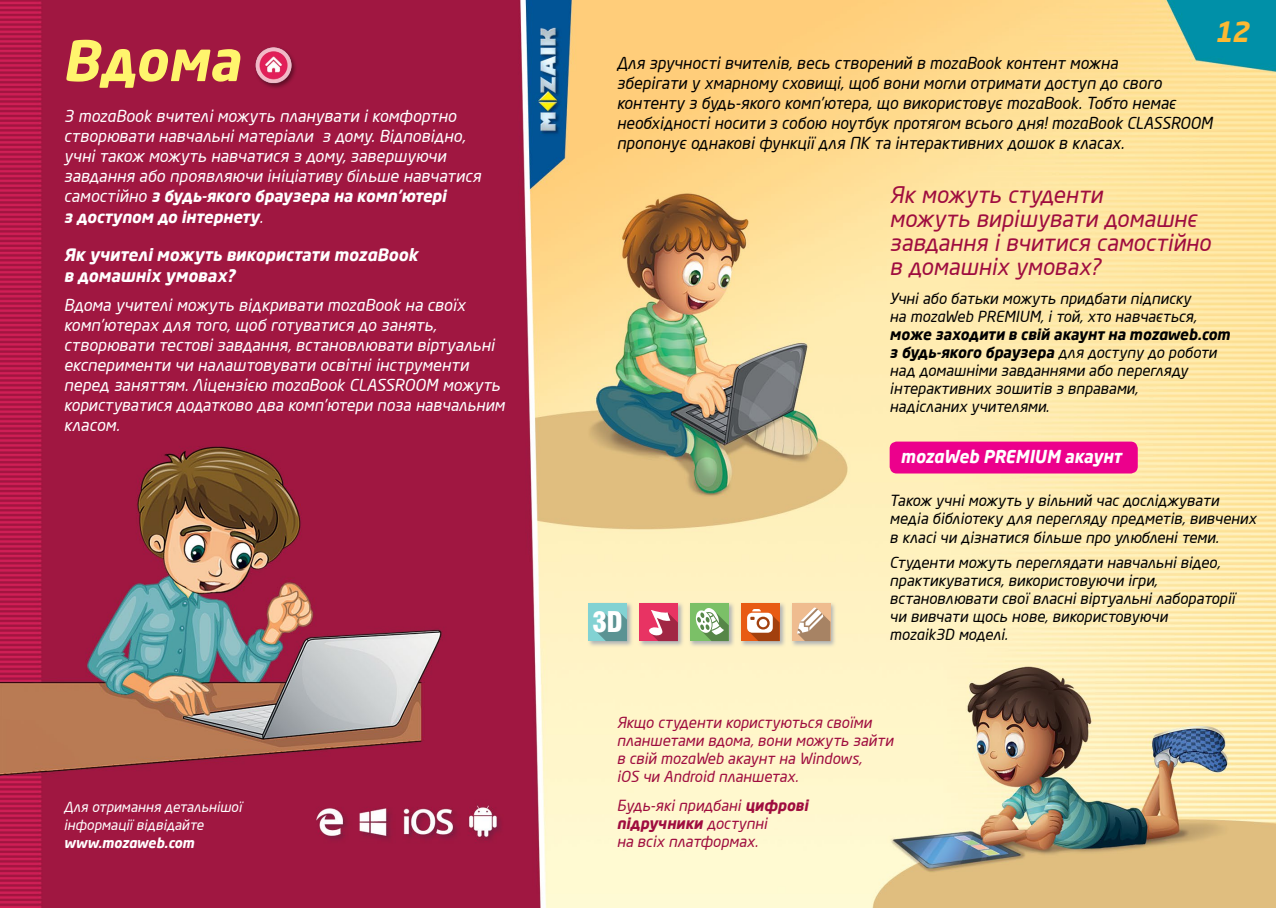
<style>
.page{position:relative;width:1276px;height:908px;background:#fff}
.page>*{position:absolute;margin:0;border:0;box-sizing:border-box;transform-origin:0 0}
.t1{font:italic 700 55px "Neo Sans Pro";letter-spacing:.01em;color:#fff56d}
.t2{font:27.88px "Swiss 721 Black Condensed HU Normal";color:#fff}
.t3{font:italic 700 27.5px "Neo Sans Pro";color:#fdb933}
.t4{font:italic 22.5px/23.8px "Neo Sans Pro";color:#9f0d3f}
.t5{font:italic 700 17.5px "Neo Sans Pro";color:#fff}
.t6{font:italic 700 16.88px/21.2px "Neo Sans Pro";color:#fff}
.t7{font:italic 16.25px/20px "Neo Sans Pro";color:#fff}
.t8{font:italic 16.25px/20px "Neo Sans Pro";color:#000}
.t9{font:italic 15px/18.1px "Neo Sans Pro";color:#000}
.t10{font:italic 15px/18.1px "Neo Sans Pro";color:#9f0d3f}
.t11{font:italic 13.75px/18.1px "Neo Sans Pro";color:#fff}
.t12{font:italic 700 13.75px "Neo Sans Pro";color:#fff}
.s1{font-weight:700}
</style>
<div class="page">
<img style="left:0;top:0;width:1276px;height:907px">
<div style="left:254px;top:47px;width:43px;height:42px;background:#a01741"></div>
<img style="left:251px;top:43px;width:45px;height:45px">
<svg style="left:587px;top:601px;width:46px;height:46px"></svg>
<div style="left:588px;top:603px;width:39px;height:37px;background:#82d2d3"></div>
<svg style="left:596px;top:612px;width:31px;height:28px"></svg>
<svg style="left:739px;top:601px;width:47px;height:46px"></svg>
<div style="left:741px;top:603px;width:38px;height:37px;background:#e85b14"></div>
<svg style="left:747px;top:609px;width:32px;height:31px"></svg>
<svg style="left:790px;top:601px;width:47px;height:46px"></svg>
<div style="left:791px;top:603px;width:39px;height:37px;background:#efbc8f"></div>
<svg style="left:797px;top:607px;width:33px;height:33px"></svg>
<svg style="left:688px;top:601px;width:47px;height:46px"></svg>
<div style="left:690px;top:603px;width:38px;height:37px;background:#7bc067"></div>
<svg style="left:696px;top:608px;width:32px;height:32px"></svg>
<svg style="left:638px;top:601px;width:46px;height:46px"></svg>
<div style="left:639px;top:603px;width:39px;height:37px;background:#e83363"></div>
<svg style="left:649px;top:610px;width:29px;height:30px"></svg>
<div style="left:889px;top:441px;width:248px;height:32px;background:#ec008c;border-radius:7px"></div>
<h1 class="t1" style="left:62px;top:25px;width:179px">Вдома</h1>
<p class="t7" style="left:64px;top:106px;width:418px">З mozaBook вчителі можуть планувати і комфортно створювати навчальні матеріали з дому. Відповідно, учні також можуть навчатися з дому, завершуючи завдання або проявляючи ініціативу більше навчатися самостійно <span class="s1">з будь-якого браузера на комп’ютері<br>з доступом до інтернету</span>.</p>
<p class="t6" style="left:64px;top:244px;width:356px">Як учителі можуть використати mozaBook в домашніх умовах?</p>
<p class="t7" style="left:64px;top:295px;width:442px">Вдома учителі можуть відкривати mozaBook на своїх комп’ютерах для того, щоб готуватися до занять, створювати тестові завдання, встановлювати віртуальні експерименти чи налаштовувати освітні інструменти перед заняттям. Ліцензією mozaBook CLASSROOM можуть користуватися додатково два комп’ютери поза навчальним класом.</p>
<p class="t11" style="left:64px;top:797px;width:180px">Для отримання детальнішої інформації відвідайте</p>
<p class="t12" style="left:64px;top:834px;width:132px">www.mozaweb.com</p>
<h3 class="t3" style="left:1214px;top:14px;width:36px">12</h3>
<p class="t8" style="left:617px;top:53px;width:597px">Для зручності вчителів, весь створений в mozaBook контент можна<br>зберігати у хмарному сховищі, щоб вони могли отримати доступ до свого контенту з будь-якого комп’ютера, що використовує mozaBook. Тобто немає необхідності носити з собою ноутбук протягом всього дня! mozaBook CLASSROOM пропонує однакові функції для ПК та інтерактивних дошок в класах.</p>
<h3 class="t4" style="left:889px;top:183px;width:323px">Як можуть студенти<br>можуть вирішувати домашнє завдання і вчитися самостійно в домашніх умовах?</h3>
<p class="t9" style="left:889px;top:288px;width:308px">Учні або батьки можуть придбати підписку на mozaWeb PREMIUM, і той, хто навчається,</p>
<p class="t9" style="left:889px;top:325px;width:342px"><span class="s1">може заходити в свій акаунт на mozaweb.com з будь-якого браузера</span> для доступу до роботи над домашніми завданнями або перегляду інтерактивних зошитів з вправами,<br>надісланих учителями.</p>
<h2 class="t2" style="left:592px;top:604px;width:32px">3D</h2>
<p class="t5" style="left:900px;top:445px;width:222px">mozaWeb PREMIUM акаунт</p>
<p class="t9" style="left:889px;top:491px;width:368px">Також учні можуть у вільний час досліджувати медіа бібліотеку для перегляду предметів, вивчених в класі чи дізнатися більше про улюблені теми.</p>
<p class="t9" style="left:889px;top:552px;width:347px">Студенти можуть переглядати навчальні відео, практикуватися, використовуючи ігри, встановлювати свої власні віртуальні лабораторії чи вивчати щось нове, використовуючи mozaik3D моделі.</p>
<p class="t10" style="left:617px;top:712px;width:278px">Якщо студенти користуються своїми планшетами вдома, вони можуть зайти в свій mozaWeb акаунт на Windows,<br>iOS чи Android планшетах.</p>
<p class="t10" style="left:617px;top:796px;width:193px">Будь-які придбані <span class="s1">цифрові підручники</span> доступні<br>на всіх платформах.</p>
</div>
